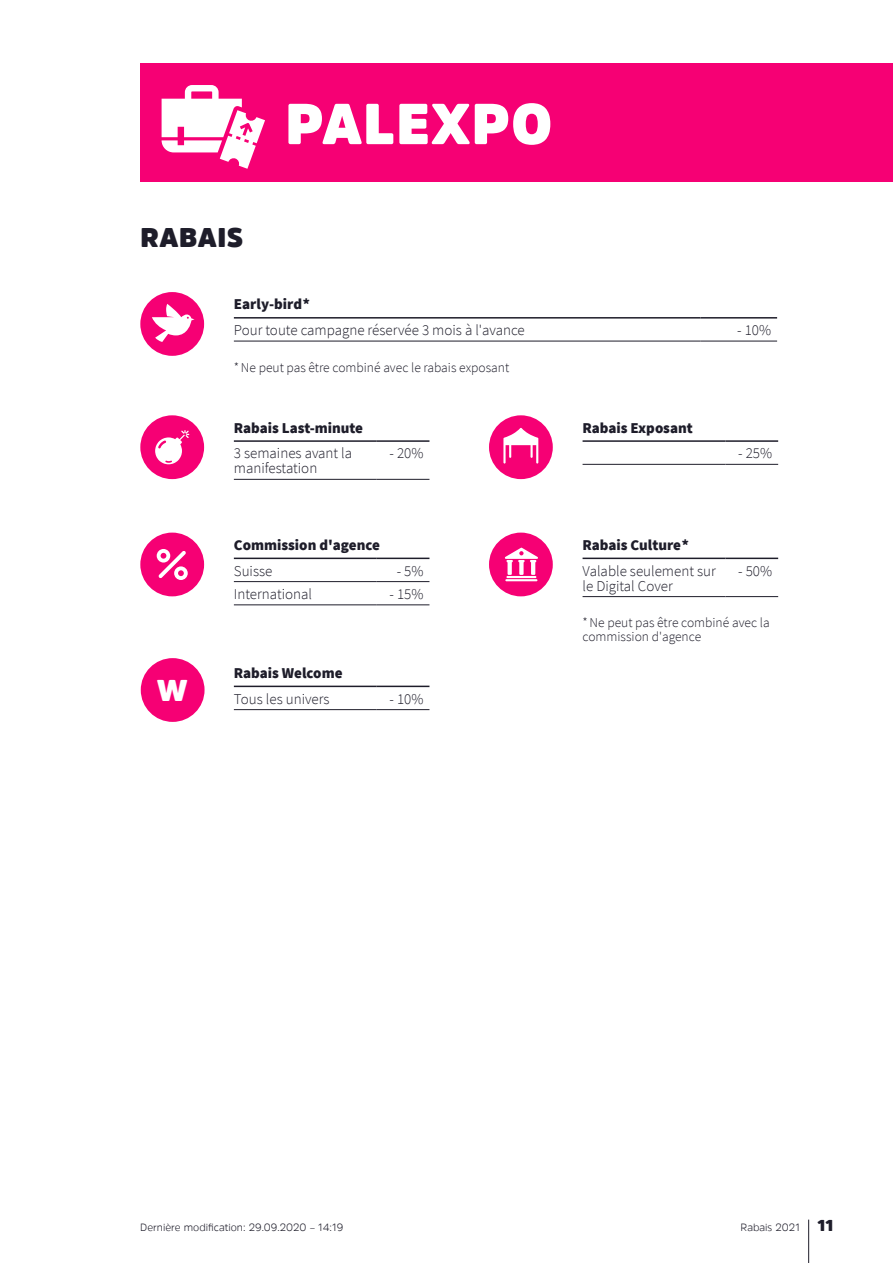
<style>
.page{position:relative;width:893px;height:1263px;background:#fff}
.page>*{position:absolute;margin:0;border:0;box-sizing:border-box;transform-origin:0 0}
.t1{font:900 57px "Amsi Pro";letter-spacing:.02em;color:#fff}
.t2{font:900 30px "Amsi Pro";color:#fff}
.t3{font:900 27px "Amsi Pro";letter-spacing:.02em;color:#1e1d2a}
.t4{font:300 15px/15px "Source Sans Pro";color:#1e1d2a}
.t5{font:900 15px "Source Sans Pro";color:#1e1d2a}
.t6{font:300 13.5px/13.5px "Source Sans Pro";color:#1e1d2a}
.t7{font:300 10.5px "Amsi Pro";color:#1e1d2a}
.s1{font-weight:900;font-size:15.75px}
</style>
<div class="page">
<hr style="left:808px;top:1219px;width:1px;height:44px;background:#1e1d2a">
<div style="left:140px;top:64px;width:753px;height:118px;background:#f60074"></div>
<svg style="left:162px;top:85px;width:103px;height:84px"></svg>
<div style="left:140px;top:415px;width:64px;height:64px;background:#f60074;border-radius:50%"></div>
<div style="left:489px;top:533px;width:64px;height:63px;background:#f60074;border-radius:50%"></div>
<div style="left:489px;top:415px;width:64px;height:64px;background:#f60074;border-radius:50%"></div>
<div style="left:140px;top:533px;width:64px;height:63px;background:#f60074;border-radius:50%"></div>
<hr style="left:234px;top:479px;width:143px;height:1px;background:#1e1d2a">
<hr style="left:377px;top:479px;width:52px;height:1px;background:#1e1d2a">
<hr style="left:234px;top:440px;width:143px;height:2px;background:#1e1d2a">
<hr style="left:377px;top:440px;width:52px;height:2px;background:#1e1d2a">
<hr style="left:583px;top:596px;width:142px;height:1px;background:#1e1d2a">
<hr style="left:725px;top:596px;width:53px;height:1px;background:#1e1d2a">
<hr style="left:583px;top:558px;width:142px;height:1px;background:#1e1d2a">
<hr style="left:725px;top:558px;width:53px;height:1px;background:#1e1d2a">
<hr style="left:583px;top:464px;width:142px;height:1px;background:#1e1d2a">
<hr style="left:725px;top:464px;width:53px;height:1px;background:#1e1d2a">
<hr style="left:583px;top:440px;width:142px;height:2px;background:#1e1d2a">
<hr style="left:725px;top:440px;width:53px;height:2px;background:#1e1d2a">
<hr style="left:234px;top:581px;width:143px;height:1px;background:#1e1d2a">
<hr style="left:377px;top:581px;width:52px;height:1px;background:#1e1d2a">
<hr style="left:234px;top:605px;width:143px;height:1px;background:#1e1d2a">
<hr style="left:377px;top:605px;width:52px;height:1px;background:#1e1d2a">
<hr style="left:234px;top:558px;width:143px;height:1px;background:#1e1d2a">
<hr style="left:377px;top:558px;width:52px;height:1px;background:#1e1d2a">
<svg style="left:155px;top:430px;width:34px;height:34px"></svg>
<svg style="left:505px;top:548px;width:33px;height:33px"></svg>
<svg style="left:157px;top:549px;width:31px;height:31px"></svg>
<div style="left:140px;top:292px;width:64px;height:64px;background:#f60074;border-radius:50%"></div>
<svg style="left:503px;top:428px;width:35px;height:35px"></svg>
<hr style="left:234px;top:341px;width:467px;height:1px;background:#1e1d2a">
<hr style="left:701px;top:341px;width:76px;height:1px;background:#1e1d2a">
<hr style="left:234px;top:317px;width:467px;height:2px;background:#1e1d2a">
<hr style="left:701px;top:317px;width:76px;height:2px;background:#1e1d2a">
<svg style="left:152px;top:304px;width:43px;height:38px"></svg>
<div style="left:141px;top:658px;width:64px;height:64px;background:#f60074;border-radius:50%"></div>
<hr style="left:234px;top:709px;width:143px;height:1px;background:#1e1d2a">
<hr style="left:377px;top:709px;width:52px;height:1px;background:#1e1d2a">
<hr style="left:234px;top:686px;width:143px;height:1px;background:#1e1d2a">
<hr style="left:377px;top:686px;width:52px;height:1px;background:#1e1d2a">
<h3 class="t3" style="left:141px;top:219px;width:104px">RABAIS</h3>
<h1 class="t1" style="left:285px;top:85px;width:268px">PALEXPO</h1>
<p class="t5" style="left:234px;top:294px;width:77px">Early-bird*</p>
<p class="t4" style="left:234px;top:323px;width:292px">Pour toute campagne réservée 3 mois à l'avance</p>
<p class="t4" style="left:737px;top:323px;width:35px">- 10%</p>
<p class="t6" style="left:234px;top:361px;width:277px">*Ne peut pas être combiné avec le rabais exposant</p>
<h2 class="t2" style="left:157px;top:670px;width:32px">W</h2>
<p class="t5" style="left:234px;top:417px;width:131px">Rabais Last-minute</p>
<p class="t4" style="left:234px;top:446px;width:120px">3 semaines avant la manifestation</p>
<p class="t4" style="left:390px;top:446px;width:35px">- 20%</p>
<p class="t5" style="left:234px;top:534px;width:148px">Commission d'agence</p>
<p class="t4" style="left:234px;top:563px;width:40px">Suisse</p>
<p class="t4" style="left:397px;top:563px;width:28px">- 5%</p>
<p class="t4" style="left:234px;top:586px;width:80px">International</p>
<p class="t4" style="left:390px;top:586px;width:35px">- 15%</p>
<p class="t5" style="left:234px;top:662px;width:110px">Rabais Welcome</p>
<p class="t4" style="left:234px;top:691px;width:97px">Tous les univers</p>
<p class="t4" style="left:390px;top:691px;width:35px">- 10%</p>
<p class="t5" style="left:583px;top:417px;width:112px">Rabais Exposant</p>
<p class="t4" style="left:738px;top:446px;width:35px">- 25%</p>
<p class="t5" style="left:583px;top:534px;width:108px">Rabais Culture*</p>
<p class="t4" style="left:583px;top:563px;width:135px">Valable seulement sur le Digital Cover</p>
<p class="t4" style="left:738px;top:563px;width:35px">- 50%</p>
<p class="t6" style="left:583px;top:616px;width:189px">*Ne peut pas être combiné avec la commission d'agence</p>
<p class="t7" style="left:140px;top:1220px;width:205px">Dernière modification: 29.09.2020 – 14:19</p>
<p class="t7" style="left:741px;top:1220px;width:95px">Rabais 2021 <span class="s1">11</span></p>
</div>
